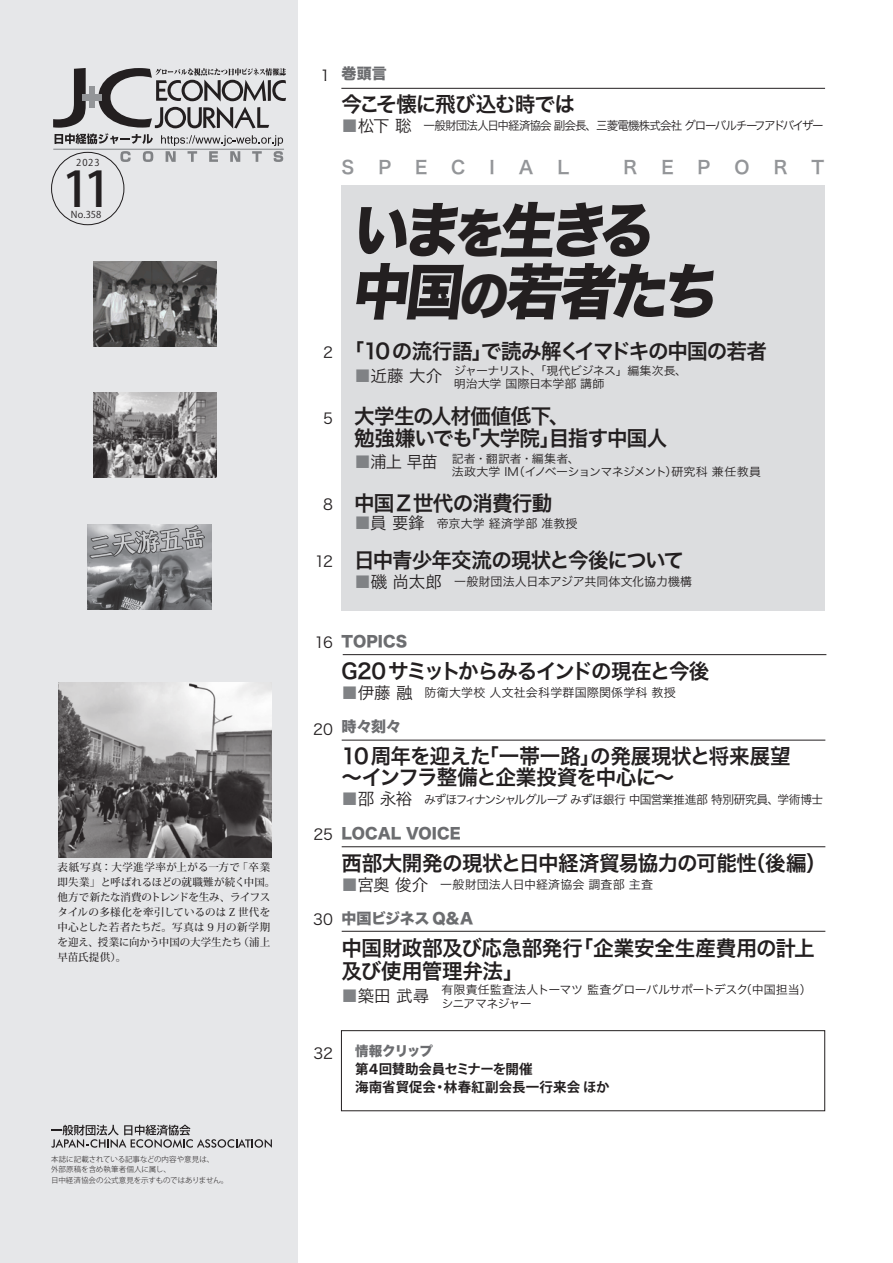
<style>
.page{position:relative;width:893px;height:1263px;background:#fff}
.page>*{position:absolute;margin:0;border:0;box-sizing:border-box;transform-origin:0 0}
.t1{font:60px/61.5px "Hira Kaku Std N W8";color:#231f20;scale:.94 1}
.t2{font:500 48.6px "Koz Go Pr 6 N";color:#231f20}
.t3{font:21px/22.5px "Hira Kaku Pro N W6";letter-spacing:-.035em;color:#231f20}
.t4{font:21px "Hira Kaku Pro N W6";letter-spacing:-.01em;color:#231f20}
.t5{font:21px "Hira Kaku Pro N W6";letter-spacing:-.065em;color:#231f20}
.t6{font:18px "Hira Kaku Pro N W6";color:#939598}
.t7{font:16.5px "Hira Kaku Pro N W3";letter-spacing:.01em;color:#231f20}
.t8{font:15px "Hira Kaku Std N W8";color:#6c6d70}
.t9{font:15px "Hira Kaku Pro N W3";letter-spacing:-.02em;color:#231f20}
.t10{font:700 13.5px/18px "Koz Go Pro";letter-spacing:-.01em;color:#231f20}
.t11{font:13.5px "Hira Kaku Std N W8";letter-spacing:-.065em;color:#6c6d70}
.t12{font:12px "Hira Kaku Pro N W3";letter-spacing:.015em;color:#231f20}
.t13{font:12px "Hira Kaku Pro N W3";letter-spacing:-.08em;color:#231f20;scale:.96 1}
.t14{font:12px "Hira Kaku Pro N W3";letter-spacing:-.06em;color:#231f20}
.t15{font:12px "Hira Kaku Pro N W3";letter-spacing:-.005em;color:#231f20}
.t16{font:11.7px/13.5px "Hira Kaku Pro N W3";letter-spacing:-.025em;color:#231f20}
.t17{font:11.55px/13.5px "Hira Kaku Pro N W3";letter-spacing:-.01em;color:#231f20;scale:1.04 1}
.t18{font:11.55px/13.5px "Hira Kaku Pro N W3";letter-spacing:-.03em;color:#231f20;scale:1.04 1}
.t19{font:500 10.5px/15px "Koz Min Pro";color:#231f20}
.t20{font:500 10.5px "Koz Min Pro";letter-spacing:-.03em;color:#231f20}
.t21{font:500 10.5px "Koz Min Pro";letter-spacing:.03em;color:#231f20}
.t22{font:500 10.5px "Koz Min Pro";letter-spacing:.055em;color:#231f20}
.t23{font:9.45px "Koz Go Pr 6 N";letter-spacing:.05em;color:#231f20}
.t24{font:300 7.5px/10.5px "Koz Go Pr 6 N";letter-spacing:-.005em;color:#231f20}
.s1{color:#808285}
.s2{font-size:52.5px}
</style>
<div class="page">
<div style="left:342px;top:185px;width:483px;height:426px;background:#dcdddf"></div>
<div style="left:0;top:0;width:298px;height:1263px;background:#e6e7e9"></div>
<svg style="left:51px;top:1125px;width:221px;height:23px"></svg>
<hr style="left:341px;top:88px;width:484px;height:1px;background:#231f20">
<svg style="left:53px;top:68px;width:233px;height:94px"></svg>
<img style="left:93px;top:393px;width:123px;height:85px">
<img style="left:93px;top:262px;width:123px;height:85px">
<img style="left:88px;top:525px;width:123px;height:85px">
<hr style="left:342px;top:931px;width:483px;height:1px;background:#231f20">
<div style="left:341px;top:1030px;width:484px;height:81px;border:1px solid #231f20"></div>
<hr style="left:342px;top:846px;width:483px;height:1px;background:#231f20">
<hr style="left:343px;top:654px;width:483px;height:1px;background:#231f20">
<img style="left:59px;top:683px;width:212px;height:174px">
<hr style="left:342px;top:740px;width:483px;height:1px;background:#231f20">
<p class="t23" style="left:76px;top:157px;width:25px">2023</p>
<h2 class="t2" style="left:62px;top:162px;width:50px">11</h2>
<p class="t23" style="left:71px;top:209px;width:32px">No.358</p>
<p class="t22" style="left:58px;top:860px;width:184px">表紙写真：大学進学率が上がる一方で</p>
<p class="t19" style="left:58px;top:874px;width:219px">即失業」と呼ばれるほどの就職難が続く中国。</p>
<p class="t20" style="left:58px;top:890px;width:214px">他方で新たな消費のトレンドを生み、ライフス</p>
<p class="t21" style="left:58px;top:905px;width:214px">タイルの多様化を牽引しているのは Z 世代を</p>
<p class="t19" style="left:58px;top:919px;width:214px">中心とした若者たちだ。写真は 9 月の新学期</p>
<p class="t19" style="left:239px;top:934px;width:33px">（浦上</p>
<p class="t19" style="left:237px;top:859px;width:34px">「卒業</p>
<p class="t19" style="left:58px;top:934px;width:186px">を迎え、授業に向かう中国の大学生たち早苗氏提供。(</p>
<p class="t24" style="left:51px;top:1154px;width:179px">本誌に記載されている記事などの内容や意見は、<br>外部原稿を含め執筆者個人に属し、<br>日中経済協会の公式意見を示すものではありません。</p>
<p class="t9" style="left:318px;top:62px;width:16px">１</p>
<p class="t8" style="left:342px;top:66px;width:47px">巻頭言</p>
<p class="t3" style="left:341px;top:92px;width:235px">今こそ懐に飛び込む時では</p>
<p class="t13" style="left:424px;top:115px;width:418px">一般財団法人日中経済協会副会長、三菱電機株式会社グローバルチーフアドバイザー</p>
<p class="t7" style="left:342px;top:111px;width:72px"><span class="s1">■</span>松下聡</p>
<p class="t9" style="left:323px;top:339px;width:11px">2</p>
<p class="t9" style="left:323px;top:405px;width:11px">5</p>
<p class="t9" style="left:323px;top:491px;width:11px">8</p>
<p class="t9" style="left:315px;top:548px;width:20px">12</p>
<p class="t6" style="left:342px;top:151px;width:14px">S</p>
<p class="t6" style="left:378px;top:151px;width:14px">P</p>
<p class="t6" style="left:415px;top:151px;width:14px">E</p>
<p class="t6" style="left:451px;top:151px;width:16px">C</p>
<p class="t6" style="left:489px;top:151px;width:7px">I</p>
<p class="t6" style="left:519px;top:151px;width:16px">A</p>
<p class="t6" style="left:558px;top:151px;width:13px">L</p>
<h1 class="t1" style="left:351px;top:201px;width:404px">いま<span class="s2">を</span>生きる中国<span class="s2">の</span>若者たち</h1>
<p class="t3" style="left:344px;top:339px;width:425px">「10の流行語で読み解くイマドキの中国の若者</p>
<p class="t6" style="left:623px;top:151px;width:15px">R</p>
<p class="t6" style="left:661px;top:151px;width:14px">E</p>
<p class="t6" style="left:698px;top:151px;width:14px">P</p>
<p class="t6" style="left:735px;top:151px;width:17px">O</p>
<p class="t6" style="left:774px;top:151px;width:15px">R</p>
<p class="t6" style="left:811px;top:151px;width:14px">T</p>
<p class="t3" style="left:472px;top:339px;width:22px">」</p>
<p class="t17" style="left:454px;top:363px;width:226px">ジャーナリスト、「現代ビジネス」編集次長、明治大学国際日本学部講師</p>
<p class="t7" style="left:354px;top:361px;width:89px"><span class="s1">■</span>近藤大介</p>
<p class="t3" style="left:460px;top:404px;width:209px;text-indent:-106px">大学生の人材価値低下、<br>「大学院目指す中国人</p>
<p class="t3" style="left:354px;top:426px;width:120px">勉強嫌いでも</p>
<p class="t7" style="left:354px;top:447px;width:85px"><span class="s1">■</span>浦上早苗</p>
<p class="t3" style="left:354px;top:491px;width:200px">中国Z世代の消費行動</p>
<p class="t12" style="left:425px;top:512px;width:154px">　帝京大学経済学部准教授</p>
<p class="t3" style="left:540px;top:426px;width:22px">」</p>
<p class="t18" style="left:513px;top:451px;width:240px;text-indent:-61px">記者・翻訳者・編集者、<br>（イノベーションマネジメント研究科兼任教員</p>
<p class="t17" style="left:452px;top:464px;width:66px">法政大学 IM</p>
<p class="t17" style="left:665px;top:464px;width:13px">）</p>
<p class="t7" style="left:354px;top:508px;width:72px"><span class="s1">■</span>員要鋒</p>
<p class="t3" style="left:354px;top:548px;width:331px">日中青少年交流の現状と今後について</p>
<p class="t15" style="left:442px;top:571px;width:252px">　一般財団法人日本アジア共同体文化協力機構</p>
<p class="t7" style="left:354px;top:567px;width:89px"><span class="s1">■</span>磯尚太郎</p>
<p class="t9" style="left:314px;top:629px;width:20px">16</p>
<p class="t9" style="left:313px;top:716px;width:21px">20</p>
<p class="t9" style="left:313px;top:821px;width:21px">25</p>
<p class="t9" style="left:313px;top:906px;width:21px">30</p>
<p class="t8" style="left:342px;top:633px;width:67px">TOPICS</p>
<p class="t5" style="left:342px;top:652px;width:369px">G20 サミットからみるインドの現在と今後</p>
<p class="t12" style="left:413px;top:682px;width:265px">　防衛大学校人文社会科学群国際関係学科教授</p>
<p class="t7" style="left:342px;top:678px;width:72px"><span class="s1">■</span>伊藤融</p>
<p class="t8" style="left:342px;top:718px;width:61px">時々刻々</p>
<p class="t3" style="left:342px;top:745px;width:334px;line-height:21px">10周年を迎えた<br>〜インフラ整備と企業投資を中心に〜</p>
<p class="t14" style="left:424px;top:788px;width:401px">みずほフィナンシャルグループみずほ銀行中国営業推進部特別研究員、学術博士</p>
<p class="t4" style="left:478px;top:737px;width:314px">「一帯一路の発展現状と将来展望</p>
<p class="t3" style="left:580px;top:744px;width:22px">」</p>
<p class="t7" style="left:342px;top:784px;width:72px"><span class="s1">■</span>邵永裕</p>
<p class="t8" style="left:342px;top:825px;width:121px">LOCAL VOICE</p>
<p class="t3" style="left:745px;top:851px;width:83px">（後編(</p>
<p class="t3" style="left:342px;top:851px;width:417px">西部大開発の現状と日中経済貿易協力の可能性</p>
<p class="t12" style="left:428px;top:874px;width:226px">　一般財団法人日中経済協会調査部主査</p>
<p class="t7" style="left:342px;top:870px;width:88px"><span class="s1">■</span>宮奥俊介</p>
<p class="t8" style="left:342px;top:910px;width:133px">中国ビジネス Q&amp;A</p>
<p class="t3" style="left:342px;top:936px;width:242px">中国財政部及び応急部発行及び使用管理弁法「</p>
<p class="t7" style="left:342px;top:981px;width:89px"><span class="s1">■</span>築田武尋</p>
<p class="t4" style="left:573px;top:929px;width:243px">「企業安全生産費用の計上</p>
<p class="t16" style="left:441px;top:982px;width:309px">有限責任監査法人トーマツ監査グローバルサポートデスクシニアマネジャー</p>
<p class="t16" style="left:740px;top:982px;width:73px">（中国担当(</p>
<p class="t9" style="left:313px;top:1040px;width:21px">32</p>
<p class="t11" style="left:342px;top:1044px;width:93px">　情報クリップ</p>
<p class="t10" style="left:444px;top:1061px;width:167px;text-indent:-89px">第４回賛助会員セミナーを開催<br>林春紅副会長一行来会ほか</p>
<p class="t10" style="left:342px;top:1079px;width:96px">　海南省貿促会</p>
<p class="t10" style="left:433px;top:1079px;width:15px">・</p>
</div>
